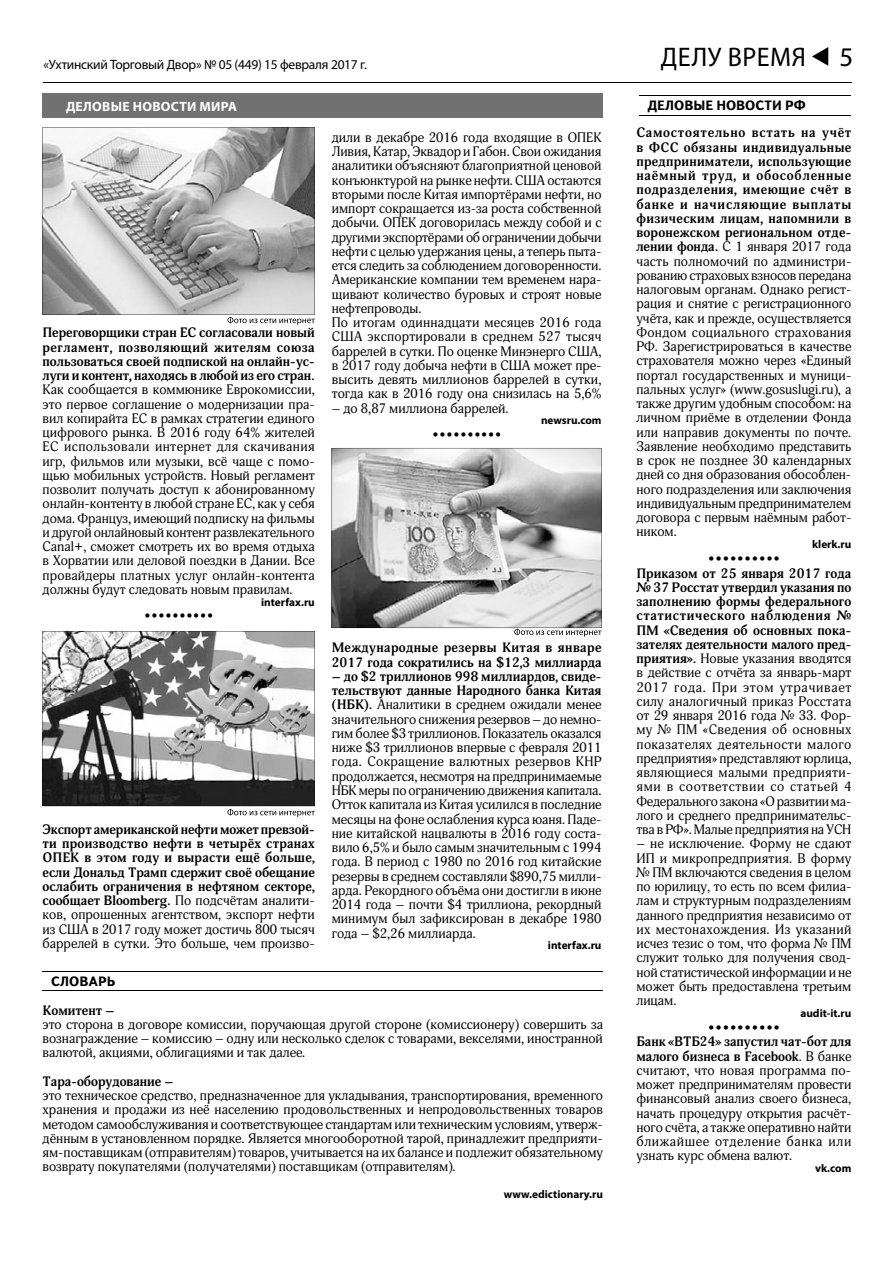
<style>
.page{position:relative;width:893px;height:1263px;background:#fff}
.page>*{position:absolute;margin:0;border:0;box-sizing:border-box;transform-origin:0 0}
.t1{font:27px "Myriad Pro";letter-spacing:.02em;color:#000}
.t2{font:13.5px/14.2px "Adonis C";color:#000;text-align:justify}
.t3{font:700 13.5px/14.2px "Adonis C";color:#000;text-align:justify}
.t4{font:700 13.5px/14.2px "Adonis C";letter-spacing:.03em;color:#000}
.t5{font:13.5px "Myriad Pro";letter-spacing:-.02em;color:#000}
.t6{font:700 13.5px "Text Book C";color:#000}
.t7{font:13.5px "Adonis C";color:#000;scale:1.04 1}
.t8{font:700 13.5px "Myriad Pro";letter-spacing:.02em;color:#fff}
.t9{font:700 11.25px "Myriad Pro";color:#000}
.s1{font-weight:400}
.s2{font-weight:700}
</style>
<div class="page">
<hr style="left:43px;top:82px;width:808px;height:1px;background:#000">
<svg style="left:812px;top:47px;width:16px;height:19px"></svg>
<hr style="left:43px;top:971px;width:560px;height:1px;background:#000">
<hr style="left:43px;top:991px;width:560px;height:1px;background:#000">
<div style="left:43px;top:94px;width:560px;height:24px;background:#717171"></div>
<hr style="left:639px;top:95px;width:211px;height:1px;background:#000">
<hr style="left:639px;top:115px;width:211px;height:1px;background:#000">
<svg style="left:227px;top:317px;width:88px;height:8px"></svg>
<svg style="left:514px;top:629px;width:87px;height:8px"></svg>
<svg style="left:227px;top:809px;width:88px;height:8px"></svg>
<svg style="left:42px;top:631px;width:273px;height:175px"></svg>
<svg style="left:331px;top:448px;width:270px;height:180px;background:#b0b0b0"></svg>
<svg style="left:42px;top:127px;width:273px;height:188px;background:#b6b6b6"></svg>
<p class="t5" style="left:44px;top:59px;width:325px">«Ухтинский Торговый Двор» № 05 (449) 15 февраля 2017 г.</p>
<h1 class="t1" style="left:660px;top:47px;width:194px">ДЕЛУ ВРЕМЯ 5</h1>
<p class="t8" style="left:66px;top:102px;width:172px">ДЕЛОВЫЕ НОВОСТИ МИРА</p>
<p class="t6" style="left:647px;top:101px;width:160px">ДЕЛОВЫЕ НОВОСТИ РФ</p>
<p class="t3" style="left:43px;top:327px;width:274px">Переговорщики стран ЕС согласовали новый регламент, позволяющий жителям союза пользоваться своей подпиской на онлайн-ус&shy;луги и контент, находясь в любой из его стран.</p>
<p class="t2" style="left:43px;top:384px;width:274px">Как сообщается в коммюнике Еврокомиссии, это первое соглашение о модернизации пра&shy;вил копирайта ЕС в рамках стратегии единого цифрового рынка. В 2016 году 64% жителей ЕС использовали интернет для скачивания игр, фильмов или музыки, всё чаще с помо&shy;щью мобильных устройств. Новый регламент позволит получать доступ к абонированному онлайн-контенту в любой стране ЕС, как у себя дома. Француз, имеющий подписку на фильмы и другой онлайновый контент развлекательного Canal+, сможет смотреть их во время отдыха в Хорватии или деловой поездки в Дании. Все провайдеры платных услуг онлайн-контента должны будут следовать новым правилам.</p>
<p class="t9" style="left:261px;top:598px;width:55px">interfax.ru</p>
<p class="t2" style="left:144px;top:610px;width:71px">••••••••••</p>
<p class="t3" style="left:43px;top:824px;width:274px">Экспорт американской нефти может превзой&shy;ти производство нефти в четырёх странах ОПЕК в этом году и вырасти ещё больше, если Дональд Трамп сдержит своё обещание ослабить ограничения в нефтяном секторе, сообщает Bloomberg. <span class="s1">По подсчётам аналити&shy;ков, опрошенных агентством, экспорт нефти из США в 2017 году может достичь 800 тысяч баррелей в сутки. Это больше, чем произво-</span></p>
<p class="t6" style="left:51px;top:977px;width:66px">СЛОВАРЬ</p>
<p class="t2" style="left:332px;top:132px;width:271px;text-align:left">дили в декабре 2016 года входящие в ОПЕК Ливия, Катар, Эквадор и Габон. Свои ожидания аналитики объясняют благоприятной ценовой конъюнктурой на рынке нефти. США остаются вторыми после Китая импортёрами нефти, но импорт сокращается из-за роста собственной добычи. ОПЕК договорилась между собой и с другими экспортёрами об ограничении добычи нефти с целью удержания цены, а теперь пыта&shy;ется следить за соблюдением договоренности.<br>Американские компании тем временем нара&shy;щивают количество буровых и строят новые нефтепроводы.<br>По итогам одиннадцати месяцев 2016 года США экспортировали в среднем 527 тысяч баррелей в сутки. По оценке Минэнерго США, в 2017 году добыча нефти в США может пре&shy;высить девять миллионов баррелей в сутки, тогда как в 2016 году она снизилась на 5,6%</p>
<p class="t2" style="left:332px;top:402px;width:178px">– до 8,87 миллиона баррелей.</p>
<p class="t9" style="left:541px;top:416px;width:62px">newsru.com</p>
<p class="t2" style="left:432px;top:428px;width:71px">••••••••••</p>
<p class="t4" style="left:332px;top:642px;width:271px">Международные резервы Китая в январе<br>2017 года сократились на $12,3 миллиарда</p>
<p class="t2" style="left:332px;top:671px;width:271px"><span class="s2">– до $2 триллионов 998 миллиардов, свиде&shy;тельствуют данные Народного банка Китая (НБК).</span> Аналитики в среднем ожидали менее значительного снижения резервов – до немно&shy;гим более $3 триллионов. Показатель оказался ниже $3 триллионов впервые с февраля 2011 года. Сокращение валютных резервов КНР продолжается, несмотря на предпринимаемые НБК меры по ограничению движения капитала.<br>Отток капитала из Китая усилился в последние месяцы на фоне ослабления курса юаня. Паде&shy;ние китайской нацвалюты в 2016 году соста&shy;вило 6,5% и было самым значительным с 1994 года. В период с 1980 по 2016 год китайские резервы в среднем составляли $890,75 милли&shy;арда. Рекордного объёма они достигли в июне 2014 года – почти $4 триллиона, рекордный минимум был зафиксирован в декабре 1980 года – $2,26 миллиарда.</p>
<p class="t9" style="left:548px;top:941px;width:55px">interfax.ru</p>
<p class="t3" style="left:43px;top:1004px;width:73px">Комитент –</p>
<p class="t2" style="left:43px;top:1019px;width:562px">это сторона в договоре комиссии, поручающая другой стороне (комиссионеру) совершить за вознаграждение – комиссию – одну или несколько сделок с товарами, векселями, иностранной валютой, акциями, облигациями и так далее.</p>
<p class="t3" style="left:43px;top:1076px;width:132px">Тара-оборудование –</p>
<p class="t2" style="left:43px;top:1090px;width:562px">это техническое средство, предназначенное для укладывания, транспортирования, временного хранения и продажи из неё населению продовольственных и непродовольственных товаров методом самообслуживания и соответствующее стандартам или техническим условиям, утверж&shy;дённым в установленном порядке. Является многооборотной тарой, принадлежит предприяти&shy;ям-поставщикам (отправителям) товаров, учитывается на их балансе и подлежит обязательному возврату покупателями (получателями) поставщикам (отправителям).</p>
<p class="t9" style="left:504px;top:1190px;width:101px">www.edictionary.ru</p>
<p class="t2" style="left:636px;top:127px;width:216px"><span class="s2">Самостоятельно встать на учёт в ФСС обязаны индивидуальные предприниматели, использующие наёмный труд, и обособленные подразделения, имеющие счёт в банке и начисляющие выплаты физическим лицам, напомнили в воронежском региональном отде&shy;лении фонда.</span> С 1 января 2017 года часть полномочий по администри&shy;рованию страховых взносов передана налоговым органам. Однако регист&shy;рация и снятие с регистрационного учёта, как и прежде, осуществляется Фондом социального страхования РФ. Зарегистрироваться в качестве страхователя можно через «Единый портал государственных и муници&shy;пальных услуг» (www.gosuslugi.ru), а также другим удобным способом: на личном приёме в отделении Фонда или направив документы по почте.<br>Заявление необходимо представить в срок не позднее 30 календарных дней со дня образования обособлен&shy;ного подразделения или заключения индивидуальным предпринимателем договора с первым наёмным работ&shy;ником.</p>
<p class="t9" style="left:812px;top:540px;width:41px">klerk.ru</p>
<p class="t7" style="left:707px;top:554px;width:71px">••••••••••</p>
<p class="t2" style="left:636px;top:567px;width:216px"><span class="s2">Приказом от 25 января 2017 года № 37 Росстат утвердил указания по заполнению формы федерального статистического наблюдения № ПМ «Сведения об основных пока&shy;зателях деятельности малого пред&shy;приятия».</span> Новые указания вводятся в действие с отчёта за январь-март 2017 года. При этом утрачивает силу аналогичный приказ Росстата от 29 января 2016 года № 33. Фор&shy;му № ПМ «Сведения об основных показателях деятельности малого предприятия» представляют юрлица, являющиеся малыми предприяти&shy;ями в соответствии со статьей 4<br>Федерального закона «О развитии ма&shy;лого и среднего предпринимательс&shy;тва в РФ». Малые предприятия на УСН</p>
<p class="t2" style="left:636px;top:838px;width:216px">– не исключение. Форму не сдают ИП и микропредприятия. В форму № ПМ включаются сведения в целом по юрилицу, то есть по всем филиа&shy;лам и структурным подразделениям данного предприятия независимо от их местонахождения. Из указаний исчез тезис о том, что форма № ПМ служит только для получения свод&shy;ной статистической информации и не может быть предоставлена третьим лицам.</p>
<p class="t9" style="left:800px;top:1009px;width:52px">audit-it.ru</p>
<p class="t7" style="left:707px;top:1022px;width:71px">••••••••••</p>
<p class="t2" style="left:636px;top:1036px;width:216px"><span class="s2">Банк «ВТБ24» запустил чат-бот для малого бизнеса в Facebook</span>. В банке считают, что новая программа по&shy;может предпринимателям провести финансовый анализ своего бизнеса, начать процедуру открытия расчёт&shy;ного счёта, а также оперативно найти ближайшее отделение банка или узнать курс обмена валют.</p>
<p class="t9" style="left:815px;top:1164px;width:38px">vk.com</p>
</div>
